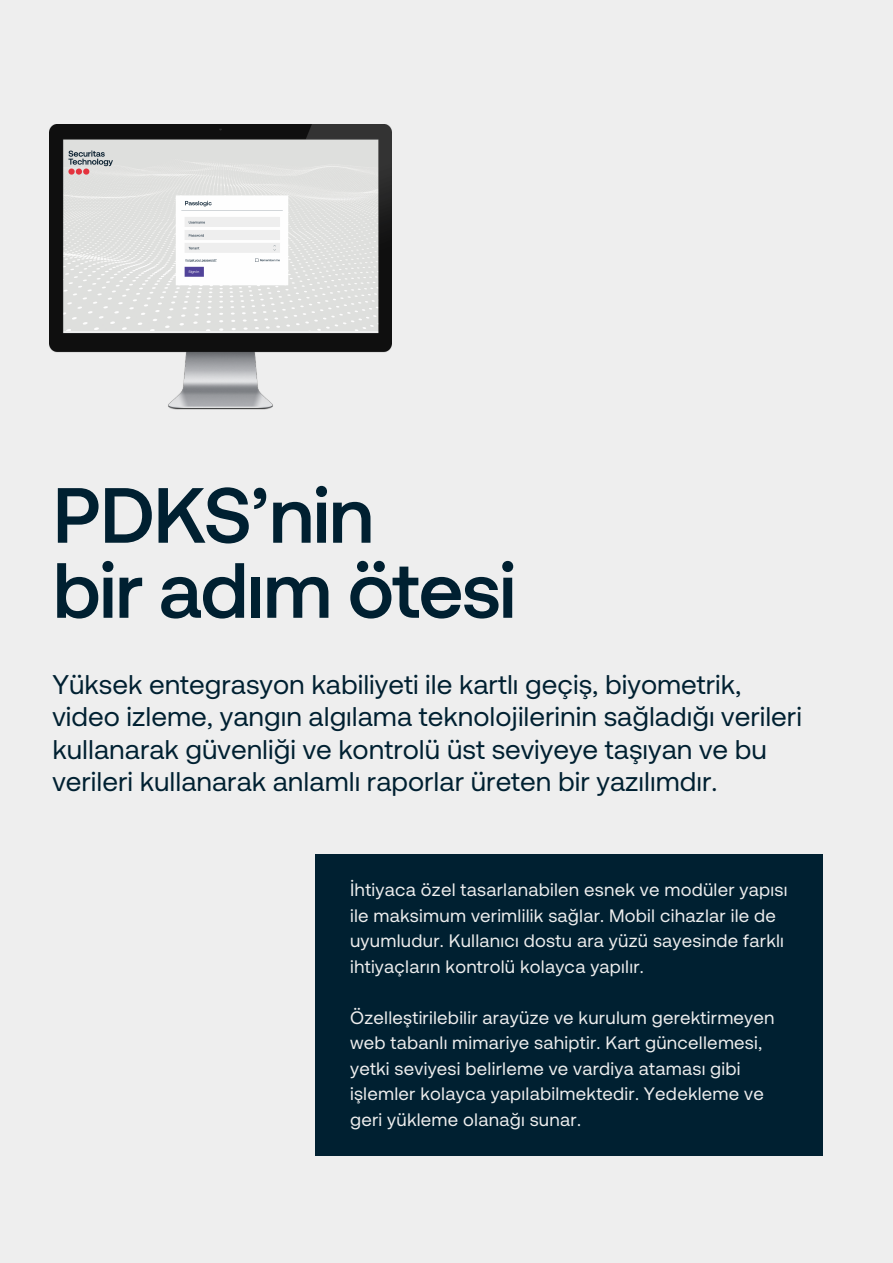
<style>
.page{position:relative;width:893px;height:1263px;background:#eee}
.page>*{position:absolute;margin:0;border:0;box-sizing:border-box;transform-origin:0 0}
.t1{font:700 78px/75px "Securitas Pro";letter-spacing:-.025em;color:#002031}
.t2{font:27px/32.4px "Securitas Pro";color:#002031}
.t3{font:18px/25.5px "Securitas Pro";letter-spacing:.015em;color:#eee}
</style>
<div class="page">
<div style="left:315px;top:854px;width:508px;height:301px;background:#002031"></div>
<img style="left:50px;top:124px;width:342px;height:285px">
<h1 class="t1" style="left:52px;top:478px;width:466px">PDKS’nin<br>bir adım ötesi</h1>
<p class="t2" style="left:52px;top:668px;width:751px">Yüksek entegrasyon kabiliyeti ile kartlı geçiş, biyometrik, video izleme, yangın algılama teknolojilerinin sağladığı verileri kullanarak güvenliği ve kontrolü üst seviyeye taşıyan ve bu verileri kullanarak anlamlı raporlar üreten bir yazılımdır.</p>
<p class="t3" style="left:350px;top:877px;width:439px">İhtiyaca özel tasarlanabilen esnek ve modüler yapısı ile maksimum verimlilik sağlar. Mobil cihazlar ile de uyumludur. Kullanıcı dostu ara yüzü sayesinde farklı ihtiyaçların kontrolü kolayca yapılır.</p>
<p class="t3" style="left:350px;top:1004px;width:426px">Özelleştirilebilir arayüze ve kurulum gerektirmeyen web tabanlı mimariye sahiptir. Kart güncellemesi, yetki seviyesi belirleme ve vardiya ataması gibi işlemler kolayca yapılabilmektedir. Yedekleme ve geri yükleme olanağı sunar.</p>
</div>
